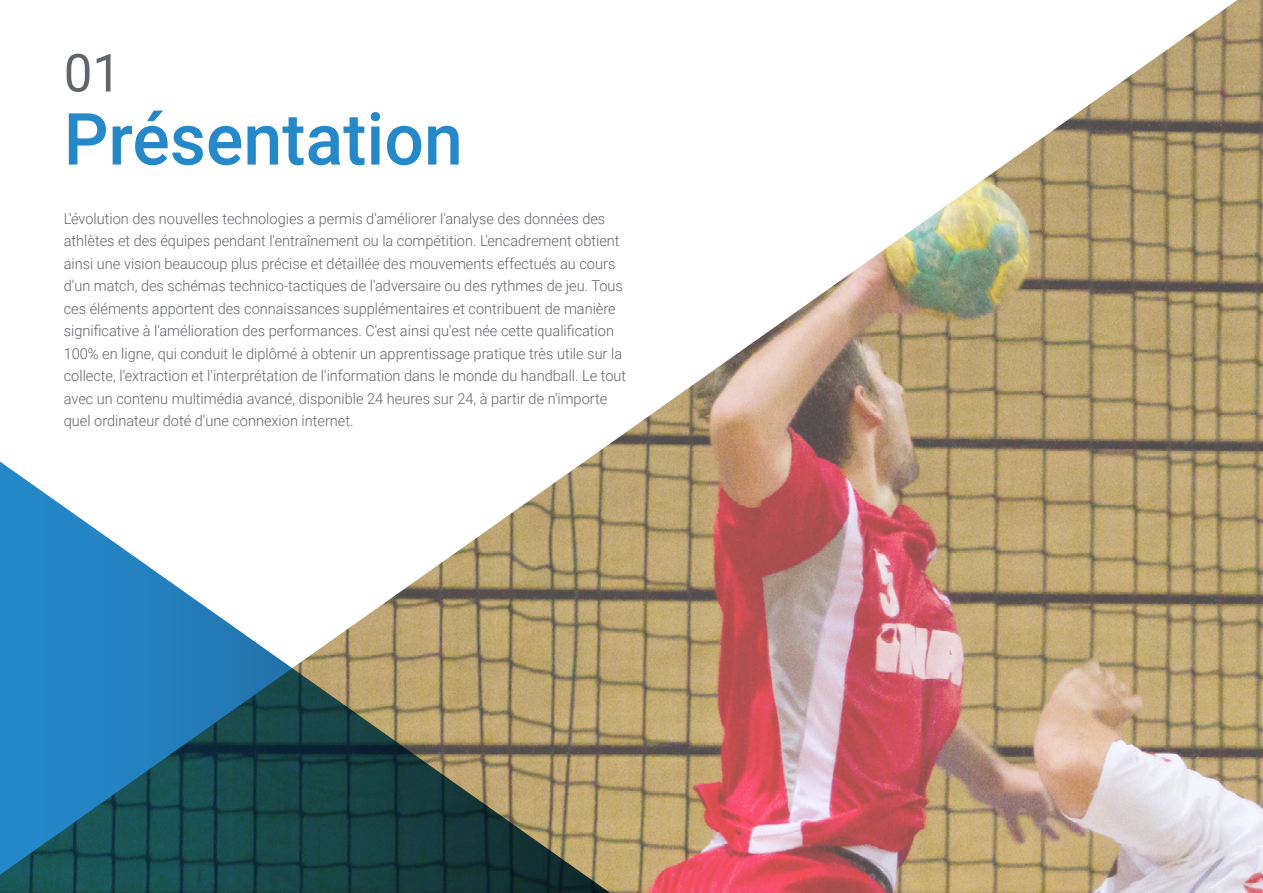
<style>
.page{position:relative;width:1263px;height:893px;background:#fff}
.page>*{position:absolute;margin:0;border:0;box-sizing:border-box;transform-origin:0 0}
.t1{font:500 72px "Roboto";color:#2488c9}
.t2{font:52.5px "Roboto";color:#61646a}
.t3{font:300 15px/22.5px "Roboto";color:#61646a}
</style>
<div class="page">
<img style="left:606px;top:0;width:657px;height:893px">
<svg style="left:0;top:446px;width:640px;height:447px"></svg>
<h2 class="t2" style="left:64px;top:36px;width:59px">01</h2>
<h1 class="t1" style="left:64px;top:89px;width:401px">Présentation</h1>
<p class="t3" style="left:64px;top:207px;width:564px">L'évolution des nouvelles technologies a permis d'améliorer l'analyse des données des athlètes et des équipes pendant l'entraînement ou la compétition. L'encadrement obtient ainsi une vision beaucoup plus précise et détaillée des mouvements effectués au cours d'un match, des schémas technico-tactiques de l'adversaire ou des rythmes de jeu. Tous ces éléments apportent des connaissances supplémentaires et contribuent de manière significative à l'amélioration des performances. C'est ainsi qu'est née cette qualification 100% en ligne, qui conduit le diplômé à obtenir un apprentissage pratique très utile sur la collecte, l'extraction et l'interprétation de l'information dans le monde du handball. Le tout avec un contenu multimédia avancé, disponible 24 heures sur 24, à partir de n'importe quel ordinateur doté d'une connexion internet.</p>
</div>
